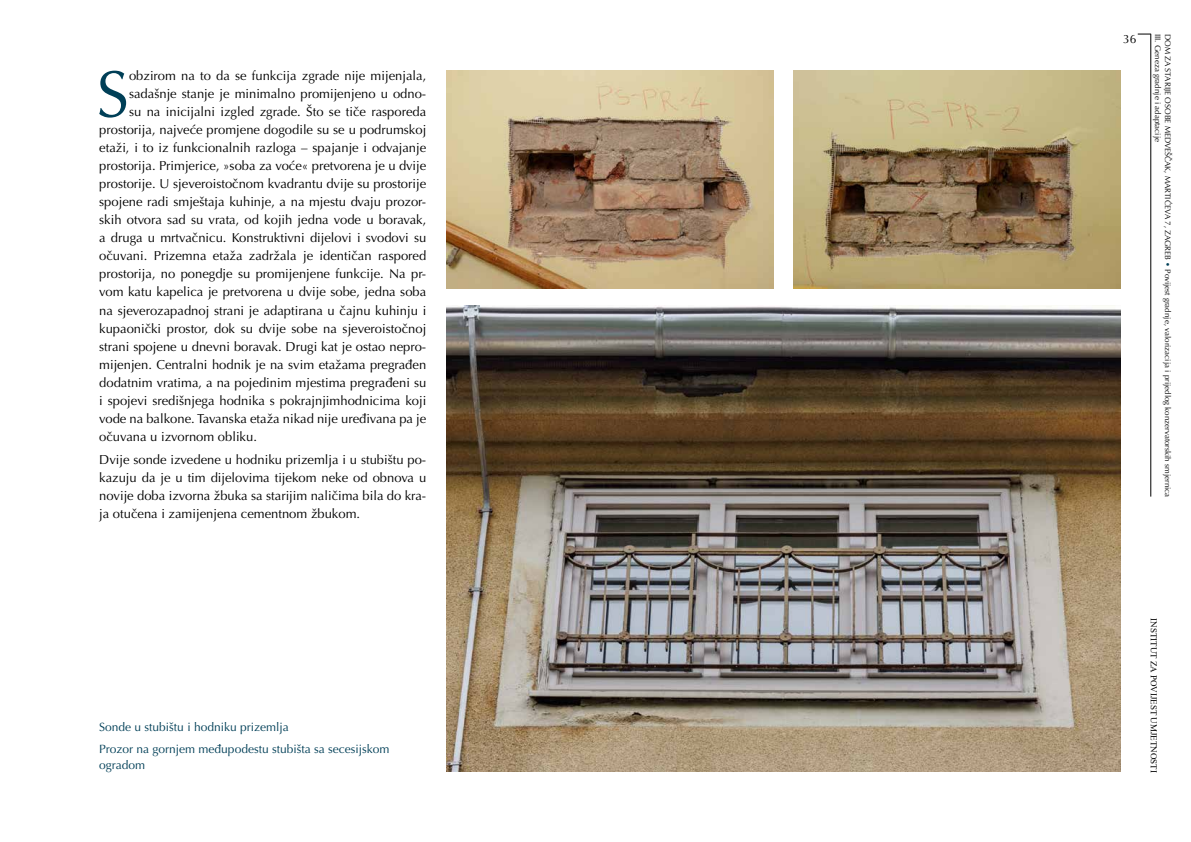
<style>
.page{position:relative;width:1191px;height:842px;background:#fff}
.page>*{position:absolute;margin:0;border:0;box-sizing:border-box;transform-origin:0 0}
.t1{font:65.6px "Optima LT Pro";color:#003f57}
.t2{font:13px/18px "Optima LT Pro";color:#000;text-align:justify}
.t3{font:12px/21.7px "Optima LT Pro";color:#003f57}
.t4{font:12px "Optima LT Pro";color:#000}
.t5{font:9px "Times New Roman";color:#000}
.t6{font:8px/9.8px "Optima LT Pro";color:#000}
.s1{color:#003f57}
</style>
<div class="page">
<svg style="left:1137px;top:34px;width:13px;height:1px"></svg>
<hr style="left:1150px;top:34px;width:1px;height:463px;background:#000">
<img style="left:446px;top:71px;width:327px;height:218px">
<img style="left:446px;top:305px;width:674px;height:466px">
<img style="left:793px;top:71px;width:327px;height:218px">
<h1 class="t1" style="left:96px;top:53px;width:34px">S</h1>
<p class="t2" style="left:129px;top:67px;width:299px">obzirom na to da se funkcija zgrade nije mijenjala,</p>
<p class="t2" style="left:129px;top:85px;width:299px">sadašnje stanje je minimalno promijenjeno u odno-</p>
<p class="t2" style="left:129px;top:103px;width:299px">su na inicijalni izgled zgrade. Što se tiče rasporeda</p>
<p class="t2" style="left:99px;top:121px;width:328px">prostorija, najveće promjene dogodile su se u podrumskoj</p>
<p class="t2" style="left:99px;top:139px;width:328px">etaži, i to iz funkcionalnih razloga – spajanje i odvajanje</p>
<p class="t2" style="left:99px;top:157px;width:328px">prostorija. Primjerice, »soba za voće« pretvorena je u dvije</p>
<p class="t2" style="left:99px;top:175px;width:328px">prostorije. U sjeveroistočnom kvadrantu dvije su prostorije</p>
<p class="t2" style="left:99px;top:193px;width:328px">spojene radi smještaja kuhinje, a na mjestu dvaju prozor-</p>
<p class="t2" style="left:99px;top:211px;width:328px">skih otvora sad su vrata, od kojih jedna vode u boravak,</p>
<p class="t2" style="left:99px;top:229px;width:328px">a druga u mrtvačnicu. Konstruktivni dijelovi i svodovi su</p>
<p class="t2" style="left:99px;top:247px;width:328px">očuvani. Prizemna etaža zadržala je identičan raspored</p>
<p class="t2" style="left:99px;top:265px;width:328px">prostorija, no ponegdje su promijenjene funkcije. Na pr-</p>
<p class="t2" style="left:99px;top:283px;width:328px">vom katu kapelica je pretvorena u dvije sobe, jedna soba</p>
<p class="t2" style="left:99px;top:301px;width:328px">na sjeverozapadnoj strani je adaptirana u čajnu kuhinju i</p>
<p class="t2" style="left:99px;top:319px;width:328px">kupaonički prostor, dok su dvije sobe na sjeveroistočnoj</p>
<p class="t2" style="left:99px;top:337px;width:328px">strani spojene u dnevni boravak. Drugi kat je ostao nepro-</p>
<p class="t2" style="left:99px;top:355px;width:328px">mijenjen. Centralni hodnik je na svim etažama pregrađen</p>
<p class="t2" style="left:99px;top:373px;width:328px">dodatnim vratima, a na pojedinim mjestima pregrađeni su</p>
<p class="t2" style="left:99px;top:391px;width:328px">i spojevi središnjega hodnika s pokrajnjimhodnicima koji</p>
<p class="t2" style="left:99px;top:409px;width:328px">vode na balkone. Tavanska etaža nikad nije uređivana pa je</p>
<p class="t2" style="left:99px;top:427px;width:159px">očuvana u izvornom obliku.</p>
<p class="t2" style="left:99px;top:451px;width:328px">Dvije sonde izvedene u hodniku prizemlja i u stubištu po&shy;kazuju da je u tim dijelovima tijekom neke od obnova u novije doba izvorna žbuka sa starijim naličima bila do kra&shy;ja otučena i zamijenjena cementnom žbukom.</p>
<p class="t3" style="left:99px;top:717px;width:292px">Sonde u stubištu i hodniku prizemlja<br>Prozor na gornjem međupodestu stubišta sa secesijskom</p>
<p class="t3" style="left:99px;top:754px;width:47px">ogradom</p>
<p class="t4" style="left:1123px;top:31px;width:15px">36</p>
<p class="t6" style="left:1172px;top:34px;width:465px;rotate:90deg">DOM ZA STARIJE OSOBE MEDVEŠČAK, MARTIĆEVA 7, ZAGREB <span class="s1">•</span> Povijest gradnje, valorizacija i prijedlog konzervatorskih smjernica<br>III. Geneza gradnje i adaptacije</p>
<p class="t5" style="left:1160px;top:618px;width:156px;rotate:90deg">INSTITUT ZA POVIJEST UMJETNOSTI</p>
</div>
